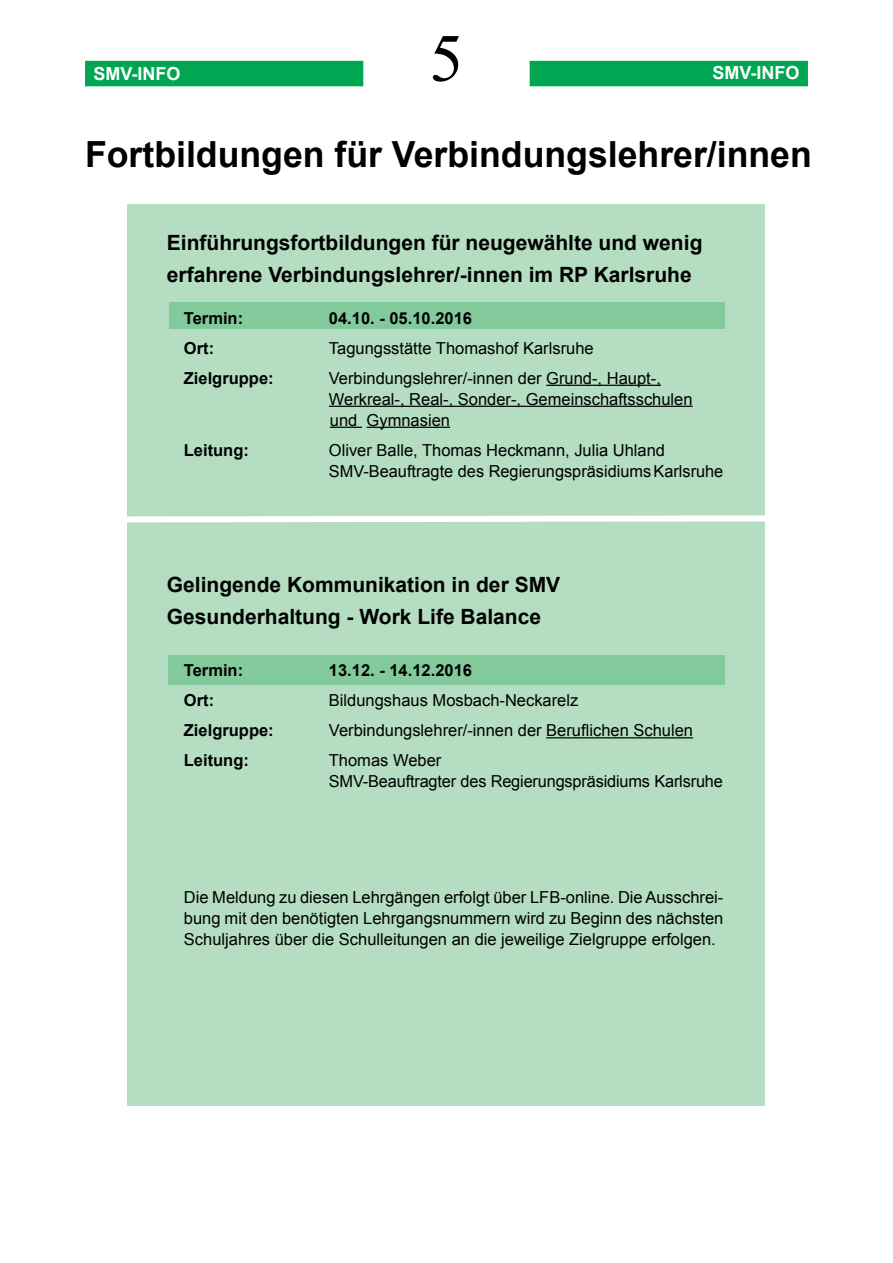
<style>
.page{position:relative;width:893px;height:1263px;background:#fff}
.page>*{position:absolute;margin:0;border:0;box-sizing:border-box;transform-origin:0 0}
.t1{font:67.5px "Times New Roman";color:#000}
.t2{font:700 36px "Arial";color:#000}
.t3{font:700 21px/31.5px "Arial";color:#000}
.t4{font:700 18px "Arial";color:#fff}
.t5{font:16.5px/21px "Arial";color:#000}
.t6{font:700 16.5px "Arial";color:#000}
</style>
<div class="page">
<div style="left:85px;top:61px;width:278px;height:25px;background:#00a651"></div>
<div style="left:530px;top:61px;width:278px;height:25px;background:#00a651"></div>
<div style="left:128px;top:204px;width:637px;height:902px;background:#b4ddc1"></div>
<div style="left:168px;top:655px;width:557px;height:29px;background:#82ca9c"></div>
<div style="left:169px;top:302px;width:555px;height:27px;background:#82ca9c"></div>
<hr style="left:546px;top:385px;width:115px;height:1px;background:#000">
<hr style="left:329px;top:406px;width:364px;height:1px;background:#000">
<hr style="left:330px;top:427px;width:32px;height:1px;background:#000">
<hr style="left:367px;top:427px;width:83px;height:1px;background:#000">
<hr style="left:546px;top:737px;width:147px;height:1px;background:#000">
<svg style="left:127px;top:512px;width:638px;height:13px"></svg>
<p class="t4" style="left:94px;top:61px;width:89px">SMV-INFO</p>
<h1 class="t1" style="left:430px;top:13px;width:35px">5</h1>
<p class="t4" style="left:712px;top:61px;width:89px">SMV-INFO</p>
<h2 class="t2" style="left:85px;top:130px;width:728px">Fortbildungen für Verbindungslehrer/innen</h2>
<p class="t3" style="left:167px;top:227px;width:537px">Einführungsfortbildungen für neugewählte und wenig erfahrene Verbindungslehrer/-innen im RP Karlsruhe</p>
<p class="t6" style="left:184px;top:307px;width:61px">Termin:</p>
<p class="t6" style="left:329px;top:307px;width:145px">04.10. - 05.10.2016</p>
<p class="t6" style="left:184px;top:337px;width:32px">Ort:</p>
<p class="t5" style="left:329px;top:337px;width:266px">Tagungsstätte Thomashof Karlsruhe</p>
<p class="t6" style="left:184px;top:367px;width:91px">Zielgruppe:</p>
<p class="t5" style="left:329px;top:367px;width:365px">Verbindungslehrer/-innen der Grund-, Haupt-,<br>Werkreal-, Real-, Sonder-, Gemeinschaftsschulen und Gymnasien</p>
<p class="t6" style="left:184px;top:439px;width:67px">Leitung:</p>
<p class="t5" style="left:329px;top:439px;width:396px">Oliver Balle, Thomas Heckmann, Julia Uhland<br>SMV-Beauftragte des Regierungspräsidiums Karlsruhe</p>
<p class="t3" style="left:167px;top:569px;width:395px">Gelingende Kommunikation in der SMV<br>Gesunderhaltung - Work Life Balance</p>
<p class="t6" style="left:184px;top:659px;width:61px">Termin:</p>
<p class="t6" style="left:329px;top:659px;width:145px">13.12. - 14.12.2016</p>
<p class="t6" style="left:184px;top:689px;width:32px">Ort:</p>
<p class="t5" style="left:329px;top:690px;width:251px">Bildungshaus Mosbach-Neckarelz</p>
<p class="t6" style="left:184px;top:719px;width:91px">Zielgruppe:</p>
<p class="t5" style="left:329px;top:720px;width:366px">Verbindungslehrer/-innen der Beruflichen Schulen</p>
<p class="t6" style="left:184px;top:749px;width:67px">Leitung:</p>
<p class="t5" style="left:329px;top:750px;width:396px">Thomas Weber<br>SMV-Beauftragter des Regierungspräsidiums Karlsruhe</p>
<p class="t5" style="left:184px;top:886px;width:541px;text-align:justify">Die Meldung zu diesen Lehrgängen erfolgt über LFB-online. Die Ausschrei&shy;bung mit den benötigten Lehrgangsnummern wird zu Beginn des nächsten Schuljahres über die Schulleitungen an die jeweilige Zielgruppe erfolgen.</p>
</div>
